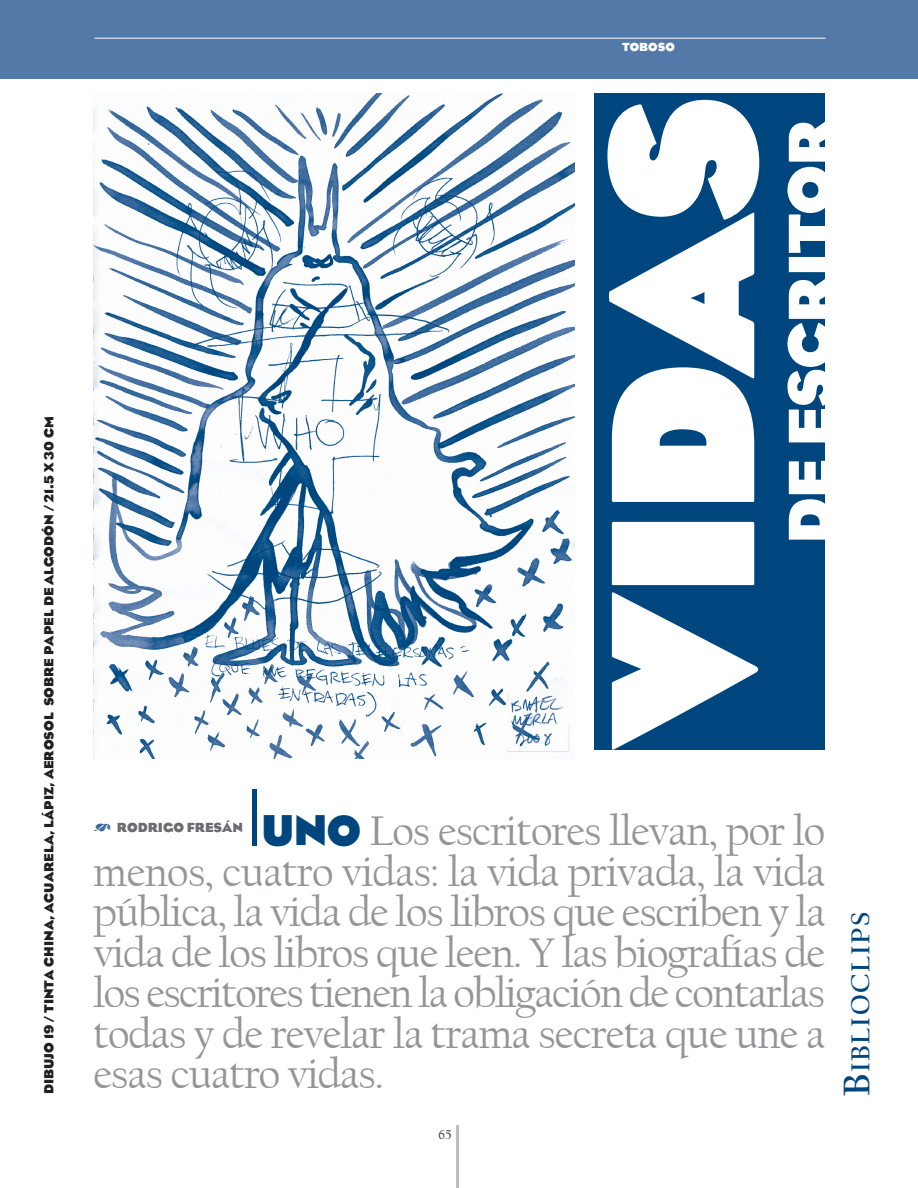
<style>
.page{position:relative;width:918px;height:1188px;background:#fff}
.page>*{position:absolute;margin:0;border:0;box-sizing:border-box;transform-origin:0 0}
.t1{font:900 210px "Eagle";color:#fff}
.t2{font:700 63px "Eagle";letter-spacing:-.02em;color:#fff}
.t3{font:43.5px/40.5px "Californian FB";letter-spacing:-.02em;color:#939598;text-align:justify}
.subtoboso{font:700 27.3px "Californian FB";letter-spacing:.055em;color:#00467e}
.t4{font:700 13.5px "Eagle";color:#231f20}
.autorzul{font:700 13.5px "Eagle";letter-spacing:-.005em;color:#6c6d70}
.numero{font:13.5px "Californian FB";color:#231f20}
.POESIA{font:700 12px "Eagle";color:#fff}
.s1{font-family:"Eagle";font-weight:700;color:#00467e}
.s2{font-family:"Type Embellishments One Let Plain";font-weight:400;color:#3c6a9d}
.s3{font-size:39px}
</style>
<div class="page">
<hr style="left:456px;top:1125px;width:3px;height:63px;background:#bcbdc0">
<div style="left:1px;top:0;width:917px;height:79px;background:#5379a8"></div>
<hr style="left:95px;top:38px;width:731px;height:1px;background:#fff">
<img style="left:94px;top:94px;width:480px;height:664px">
<div style="left:594px;top:94px;width:230px;height:656px;background:#00467e"></div>
<div style="left:252px;top:790px;width:5px;height:56px;background:#00467e"></div>
<p class="t4" style="left:42px;top:1094px;width:680px;rotate:-90deg">DIBUJO 19 / TINTA CHINA, ACUARELA, LÁPIZ, AEROSOL SOBRE PAPEL DE ALGODÓN / 21.5 X 30 CM</p>
<p class="POESIA" style="left:622px;top:40px;width:54px">TOBOSO</p>
<p class="t1" style="left:561px;top:750px;width:657px;rotate:-90deg">VIDAS</p>
<p class="t2" style="left:776px;top:544px;width:428px;rotate:-90deg">DE ESCRITOR</p>
<p class="t3" style="left:94px;top:811px;width:734px;text-indent:167px"><span class="s1">UNO</span> Los escritores llevan, por lo menos, cuatro vidas: la vida privada, la vida pública, la vida de los libros que escriben y la vida de los libros que leen. Y las biografías de los escritores tienen la obligación de contarlas todas y de revelar la trama secreta que une a esas cuatro vidas.</p>
<p class="autorzul" style="left:94px;top:821px;width:151px"><span class="s2">_</span> RODRIGO FRESÁN</p>
<p class="numero" style="left:438px;top:1127px;width:15px">65</p>
<p class="subtoboso" style="left:845px;top:1096px;width:185px;rotate:-90deg"><span class="s3">B</span>iblioclips</p>
</div>
